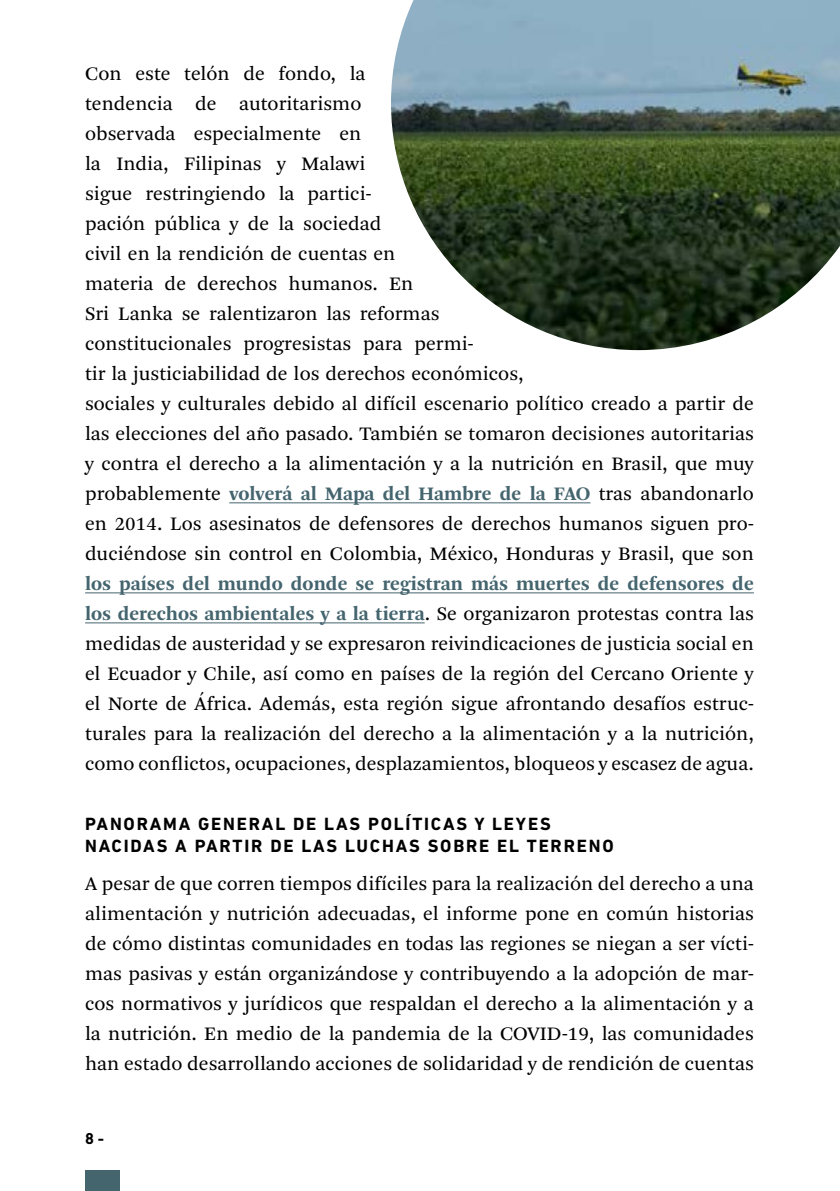
<style>
.page{position:relative;width:840px;height:1191px;background:#fff}
.page>*{position:absolute;margin:0;border:0;box-sizing:border-box;transform-origin:0 0}
._02_Txt_Base_ESP{font:20px/30px "Arnhem Pro Blond";color:#000}
._01_Subtitles_ESP{font:700 18px/22px "DIN Next LT Pro";letter-spacing:.1em;color:#000}
.t1{font:700 16px "DIN Next LT Pro";color:#000}
.s1{font-family:"Arnhem Pro";font-weight:700;color:#44646e}
</style>
<div class="page">
<img style="left:391px;top:0;width:448px;height:350px">
<div style="left:85px;top:1170px;width:34px;height:21px;background:#44646e"></div>
<hr style="left:229px;top:502px;width:361px;height:1px;background:#44646e">
<hr style="left:85px;top:592px;width:668px;height:1px;background:#44646e">
<hr style="left:85px;top:622px;width:339px;height:1px;background:#44646e">
<p class="_02_Txt_Base_ESP" style="left:85px;top:59px;width:670px">Con este telón de fondo, la<br>tendencia de autoritarismo<br>observada especialmente en<br>la India, Filipinas y Malawi<br>sigue restringiendo la partici-<br>pación pública y de la sociedad<br>civil en la rendición de cuentas en<br>materia de derechos humanos. En<br>Sri Lanka se ralentizaron las reformas<br>constitucionales progresistas para permi-<br>tir la justiciabilidad de los derechos económicos,<br>sociales y culturales debido al difícil escenario político creado a partir de las elecciones del año pasado. También se tomaron decisiones autoritarias y contra el derecho a la alimentación y a la nutrición en Brasil, que muy probablemente <span class="s1">volverá al Mapa del Hambre de la FAO</span> tras abandonarlo en 2014. Los asesinatos de defensores de derechos humanos siguen pro&shy;duciéndose sin control en Colombia, México, Honduras y Brasil, que son <span class="s1">los países del mundo donde se registran más muertes de defensores de los derechos ambientales y a la tierra</span>. Se organizaron protestas contra las medidas de austeridad y se expresaron reivindicaciones de justicia social en el Ecuador y Chile, así como en países de la región del Cercano Oriente y el Norte de África. Además, esta región sigue afrontando desafíos estruc&shy;turales para la realización del derecho a la alimentación y a la nutrición, como conflictos, ocupaciones, desplazamientos, bloqueos y escasez de agua.</p>
<p class="_01_Subtitles_ESP" style="left:85px;top:813px;width:529px">PANORAMA GENERAL DE LAS POLÍTICAS Y LEYES<br>NACIDAS A PARTIR DE LAS LUCHAS SOBRE EL TERRENO</p>
<p class="_02_Txt_Base_ESP" style="left:85px;top:869px;width:670px;text-align:justify">A pesar de que corren tiempos difíciles para la realización del derecho a una alimentación y nutrición adecuadas, el informe pone en común historias de cómo distintas comunidades en todas las regiones se niegan a ser vícti&shy;mas pasivas y están organizándose y contribuyendo a la adopción de mar&shy;cos normativos y jurídicos que respaldan el derecho a la alimentación y a la nutrición. En medio de la pandemia de la COVID-19, las comunidades han estado desarrollando acciones de solidaridad y de rendición de cuentas</p>
<p class="t1" style="left:85px;top:1129px;width:20px">8 -</p>
</div>
